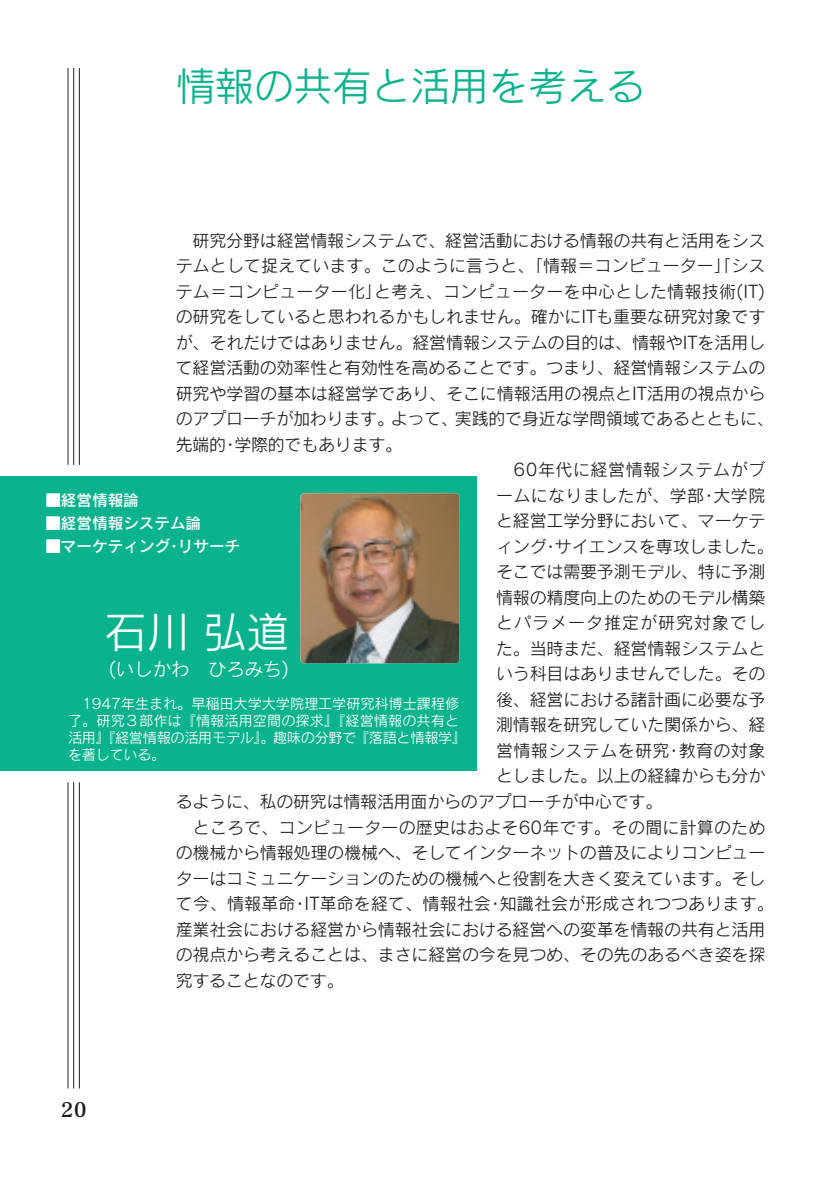
<style>
.page{position:relative;width:840px;height:1190px;background:#fff}
.page>*{position:absolute;margin:0;border:0;box-sizing:border-box;transform-origin:0 0}
.t1{font:42.6px "Rodin CID M";color:#fff}
.t2{font:39.6px "Rodin CID M";letter-spacing:-.015em;color:#0ab38d}
.t3{font:19.8px "Matisse CID B";color:#231f20}
.t4{font:18.4px "Rodin CID M";color:#fff}
.t5{font:17px "Rodin CID M";letter-spacing:-.01em;color:#231f20}
.t6{font:17px "Rodin CID M";letter-spacing:.01em;color:#231f20}
.t7{font:17px "Rodin CID M";letter-spacing:.015em;color:#231f20}
.t8{font:17px "Rodin CID M";letter-spacing:.025em;color:#231f20}
.t9{font:17px "Rodin CID M";letter-spacing:.03em;color:#231f20}
.t10{font:17px "Rodin CID M";letter-spacing:.06em;color:#231f20}
.t11{font:15.6px "Rodin CID DB";color:#fff}
.t12{font:14.2px/17px "Rodin CID M";letter-spacing:-.005em;color:#fff}
</style>
<div class="page">
<div style="left:0;top:476px;width:476px;height:295px;background:#0ab38d"></div>
<img style="left:300px;top:493px;width:159px;height:170px;border-radius:4px">
<hr style="left:68px;top:68px;width:1px;height:397px;background:#231f20">
<hr style="left:73px;top:68px;width:1px;height:397px;background:#231f20">
<hr style="left:79px;top:68px;width:1px;height:397px;background:#231f20">
<hr style="left:68px;top:782px;width:1px;height:306px;background:#231f20">
<hr style="left:73px;top:782px;width:1px;height:307px;background:#231f20">
<hr style="left:79px;top:782px;width:1px;height:307px;background:#231f20">
<h2 class="t2" style="left:176px;top:72px;width:472px">情報の共有と活用を考える</h2>
<p class="t5" style="left:193px;top:234px;width:574px">研究分野は経営情報システムで、経営活動における情報の共有と活用をシス</p>
<p class="t5" style="left:176px;top:259px;width:591px">テムとして捉えています。このように言うと、｢情報＝コンピューター｣｢シス</p>
<p class="t7" style="left:176px;top:285px;width:591px">テム＝コンピューター化｣と考え、コンピューターを中心とした情報技術(IT)</p>
<p class="t5" style="left:176px;top:310px;width:591px">の研究をしていると思われるかもしれません。確かにITも重要な研究対象です</p>
<p class="t5" style="left:176px;top:336px;width:591px">が、それだけではありません。経営情報システムの目的は、情報やITを活用し</p>
<p class="t5" style="left:176px;top:362px;width:591px">て経営活動の効率性と有効性を高めることです。つまり、経営情報システムの</p>
<p class="t5" style="left:176px;top:387px;width:591px">研究や学習の基本は経営学であり、そこに情報活用の視点とIT活用の視点から</p>
<p class="t5" style="left:176px;top:413px;width:600px">のアプローチが加わります。よって、実践的で身近な学問領域であるとともに、</p>
<p class="t5" style="left:176px;top:438px;width:228px">先端的･学際的でもあります。</p>
<p class="t9" style="left:514px;top:464px;width:253px">60年代に経営情報システムがブ</p>
<p class="t8" style="left:496px;top:489px;width:271px">ームになりましたが、学部･大学院</p>
<p class="t5" style="left:496px;top:515px;width:271px">と経営工学分野において、マーケテ</p>
<p class="t5" style="left:496px;top:540px;width:279px">ィング･サイエンスを専攻しました。</p>
<p class="t5" style="left:496px;top:566px;width:271px">そこでは需要予測モデル、特に予測</p>
<p class="t5" style="left:496px;top:591px;width:271px">情報の精度向上のためのモデル構築</p>
<p class="t10" style="left:496px;top:617px;width:271px">とパラメータ推定が研究対象でし</p>
<p class="t5" style="left:496px;top:642px;width:271px">た。当時まだ、経営情報システムと</p>
<p class="t5" style="left:496px;top:668px;width:271px">いう科目はありませんでした。その</p>
<p class="t5" style="left:496px;top:693px;width:271px">後、経営における諸計画に必要な予</p>
<p class="t5" style="left:496px;top:719px;width:271px">測情報を研究していた関係から、経</p>
<p class="t8" style="left:496px;top:744px;width:271px">営情報システムを研究･教育の対象</p>
<p class="t5" style="left:496px;top:770px;width:271px">としました。以上の経緯からも分か</p>
<p class="t5" style="left:176px;top:795px;width:488px">るように、私の研究は情報活用面からのアプローチが中心です。</p>
<p class="t6" style="left:193px;top:821px;width:574px">ところで、コンピューターの歴史はおよそ60年です。その間に計算のため</p>
<p class="t5" style="left:176px;top:846px;width:591px">の機械から情報処理の機械へ、そしてインターネットの普及によりコンピュー</p>
<p class="t5" style="left:176px;top:872px;width:591px">ターはコミュニケーションのための機械へと役割を大きく変えています。そし</p>
<p class="t6" style="left:176px;top:897px;width:600px">て今、情報革命･IT革命を経て、情報社会･知識社会が形成されつつあります。</p>
<p class="t5" style="left:176px;top:923px;width:591px">産業社会における経営から情報社会における経営への変革を情報の共有と活用</p>
<p class="t5" style="left:176px;top:948px;width:591px">の視点から考えることは、まさに経営の今を見つめ、その先のあるべき姿を探</p>
<p class="t5" style="left:176px;top:974px;width:169px">究することなのです。</p>
<p class="t11" style="left:45px;top:495px;width:126px">■経営情報論　　</p>
<p class="t11" style="left:45px;top:517px;width:173px">■経営情報システム論　</p>
<p class="t11" style="left:45px;top:540px;width:196px">■マーケティング･リサーチ</p>
<h1 class="t1" style="left:104px;top:616px;width:186px">石川弘道</h1>
<p class="t4" style="left:109px;top:663px;width:182px">(いしかわ　ひろみち)</p>
<p class="t12" style="left:68px;top:697px;width:400px;text-indent:14px">1947年生まれ。早稲田大学大学院理工学研究科博士課程修了。研究３部作は『情報活用空間の探求』『経営情報の共有と活用』『経営情報の活用モデル』。趣味の分野で『落語と情報学』を著している。</p>
<p class="t3" style="left:61px;top:1102px;width:28px">20</p>
</div>
